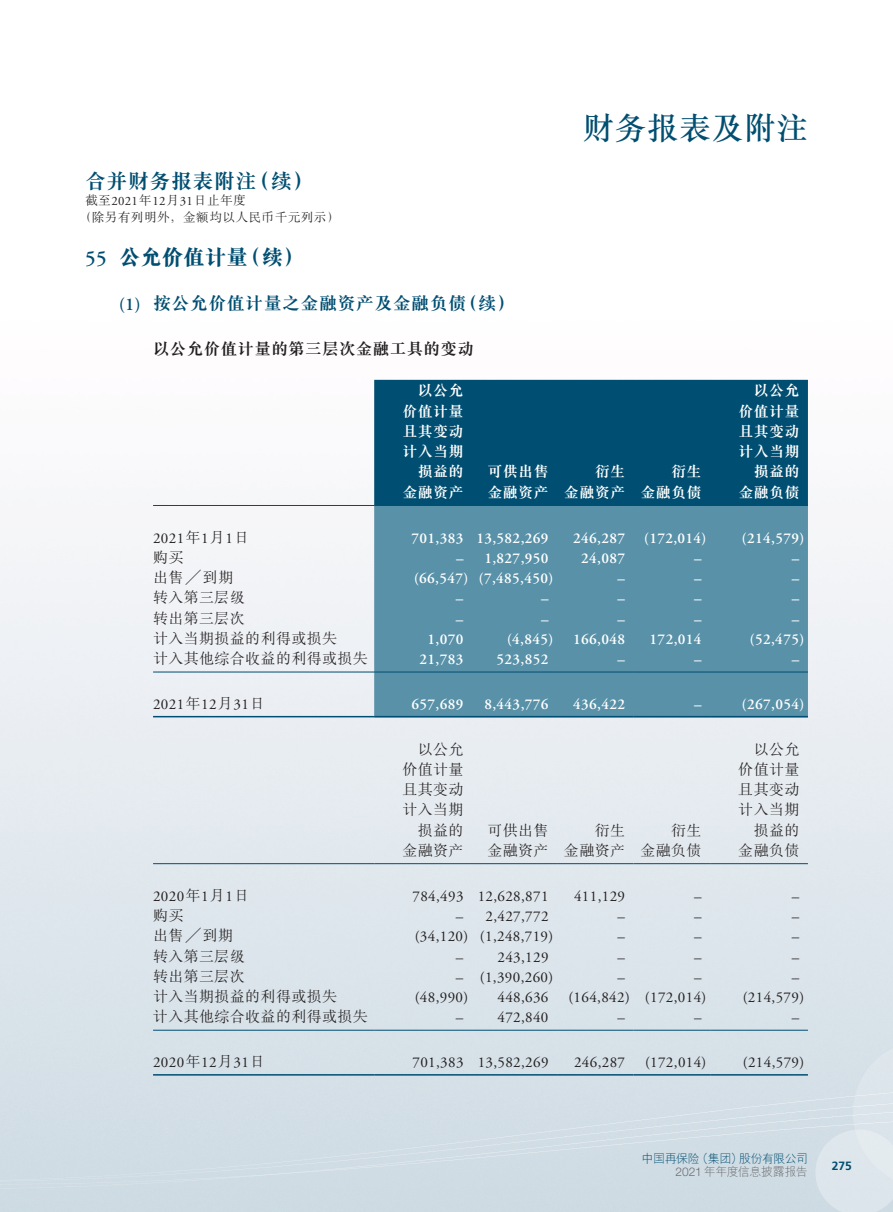
<style>
.page{position:relative;width:893px;height:1212px;background:#fff}
.page>*{position:absolute;margin:0;border:0;box-sizing:border-box;transform-origin:0 0}
.t1{font:500 31.5px "M Sung PRC";letter-spacing:.025em;color:#004e71}
.t2{font:700 21px "M Sung PRC";letter-spacing:.025em;color:#004e71}
.t3{font:800 21px "M Sung PRC";letter-spacing:.025em;color:#004e71}
.t4{font:700 18px "M Sung PRC";letter-spacing:.025em;color:#004e71}
.t5{font:700 16.5px "M Sung PRC";letter-spacing:.025em;color:#231f20}
.t6{font:15px "Adobe Garamond Pro";letter-spacing:.025em;color:#231f20}
.t7{font:600 15px "Adobe Garamond Pro";letter-spacing:.025em;color:#fff}
.t8{font:300 15px/20.2px "M Sung PRC";letter-spacing:.025em;color:#231f20;text-align:right}
.t9{font:700 15px/20.2px "M Sung PRC";letter-spacing:.025em;color:#fff;text-align:right}
.t10{font:300 12.75px/16.5px "M Sung PRC";letter-spacing:.025em;color:#231f20}
.t11{font:300 12px/13.5px "M Hei PRC";letter-spacing:-.04em;color:#004e71;text-align:right}
.t12{font:700 12px "Frutiger LT Std";color:#004e71}
.s1{font-family:"Adobe Garamond Pro";font-weight:400}
.s2{font-family:"Adobe Garamond Pro";font-weight:600}
.s3{font-family:"M Sung PRC";font-weight:300}
.s4{font-family:"Helvetica Neue LT Std";color:#6c6d70}
.s5{color:#6c6d70}
</style>
<div class="page">
<img style="left:0;top:379px;width:893px;height:682px">
<div style="left:813px;top:1030px;width:80px;height:31px;background:#d7e1e8"></div>
<svg style="left:0;top:1064px;width:893px;height:148px;background:#d1dde5"></svg>
<div style="left:374px;top:380px;width:434px;height:125px;background:#004e71"></div>
<div style="left:374px;top:506px;width:434px;height:210px;background:#5891a8"></div>
<hr style="left:153px;top:505px;width:221px;height:1px;background:#004e71">
<hr style="left:374px;top:505px;width:98px;height:1px;background:#004e71">
<hr style="left:472px;top:505px;width:85px;height:1px;background:#004e71">
<hr style="left:557px;top:505px;width:77px;height:1px;background:#004e71">
<hr style="left:634px;top:505px;width:76px;height:1px;background:#004e71">
<hr style="left:710px;top:505px;width:98px;height:1px;background:#004e71">
<hr style="left:153px;top:672px;width:221px;height:1px;background:#004e71">
<hr style="left:374px;top:672px;width:98px;height:1px;background:#004e71">
<hr style="left:472px;top:672px;width:85px;height:1px;background:#004e71">
<hr style="left:557px;top:672px;width:77px;height:1px;background:#004e71">
<hr style="left:634px;top:672px;width:76px;height:1px;background:#004e71">
<hr style="left:710px;top:672px;width:98px;height:1px;background:#004e71">
<hr style="left:153px;top:716px;width:221px;height:1px;background:#004e71">
<hr style="left:374px;top:716px;width:98px;height:1px;background:#004e71">
<hr style="left:472px;top:716px;width:85px;height:1px;background:#004e71">
<hr style="left:557px;top:716px;width:77px;height:1px;background:#004e71">
<hr style="left:634px;top:716px;width:76px;height:1px;background:#004e71">
<hr style="left:710px;top:716px;width:98px;height:1px;background:#004e71">
<hr style="left:153px;top:863px;width:221px;height:1px;background:#004e71">
<hr style="left:374px;top:863px;width:98px;height:1px;background:#004e71">
<hr style="left:472px;top:863px;width:85px;height:1px;background:#004e71">
<hr style="left:557px;top:863px;width:77px;height:1px;background:#004e71">
<hr style="left:634px;top:863px;width:76px;height:1px;background:#004e71">
<hr style="left:710px;top:863px;width:98px;height:1px;background:#004e71">
<hr style="left:153px;top:1030px;width:221px;height:1px;background:#004e71">
<hr style="left:374px;top:1030px;width:98px;height:1px;background:#004e71">
<hr style="left:472px;top:1030px;width:85px;height:1px;background:#004e71">
<hr style="left:557px;top:1030px;width:77px;height:1px;background:#004e71">
<hr style="left:634px;top:1030px;width:76px;height:1px;background:#004e71">
<hr style="left:710px;top:1030px;width:98px;height:1px;background:#004e71">
<hr style="left:153px;top:1074px;width:221px;height:1px;background:#004e71">
<hr style="left:374px;top:1074px;width:98px;height:1px;background:#004e71">
<hr style="left:472px;top:1074px;width:85px;height:1px;background:#004e71">
<hr style="left:557px;top:1074px;width:77px;height:1px;background:#004e71">
<hr style="left:634px;top:1074px;width:76px;height:1px;background:#004e71">
<hr style="left:710px;top:1074px;width:98px;height:1px;background:#004e71">
<h1 class="t1" style="left:583px;top:113px;width:227px">财务报表及附注</h1>
<h2 class="t2" style="left:85px;top:171px;width:230px">合并财务报表附注（续）</h2>
<p class="t10" style="left:79px;top:192px;width:263px;text-indent:6px">截至<span class="s1">2021</span>年<span class="s1">12</span>月<span class="s1">31</span>日止年度<br>（除另有列明外，金额均以人民币千元列示）</p>
<h2 class="t3" style="left:85px;top:247px;width:221px"><span class="s2">55</span> 公允价值计量（续）</h2>
<p class="t4" style="left:119px;top:295px;width:397px"><span class="s2">(1)</span> 按公允价值计量之金融资产及金融负债（续）</p>
<p class="t5" style="left:153px;top:341px;width:322px">以公允价值计量的第三层次金融工具的变动</p>
<p class="t9" style="left:402px;top:380px;width:63px">以公允价值计量且其变动计入当期损益的金融资产</p>
<p class="t9" style="left:487px;top:461px;width:63px;text-align:left">可供出售金融资产</p>
<p class="t9" style="left:564px;top:461px;width:63px">衍生<br>金融资产</p>
<p class="t9" style="left:640px;top:461px;width:63px">衍生<br>金融负债</p>
<p class="t9" style="left:738px;top:380px;width:63px">以公允价值计量且其变动计入当期损益的金融负债</p>
<p class="t6" style="left:153px;top:529px;width:98px">2021<span class="s3">年</span>1<span class="s3">月</span>1<span class="s3">日</span></p>
<p class="t7" style="left:412px;top:529px;width:138px">701,383 13,582,269</p>
<p class="t7" style="left:573px;top:529px;width:53px">246,287</p>
<p class="t7" style="left:644px;top:529px;width:64px">(172,014)</p>
<p class="t7" style="left:742px;top:529px;width:64px">(214,579)</p>
<p class="t8" style="left:153px;top:547px;width:32px">购买</p>
<p class="t7" style="left:456px;top:549px;width:94px">– 1,827,950</p>
<p class="t7" style="left:581px;top:549px;width:45px">24,087</p>
<p class="t7" style="left:694px;top:549px;width:9px">–</p>
<p class="t7" style="left:792px;top:549px;width:9px">–</p>
<p class="t8" style="left:153px;top:567px;width:82px">出售／到期</p>
<p class="t7" style="left:414px;top:570px;width:141px">(66,547) (7,485,450)</p>
<p class="t7" style="left:618px;top:570px;width:9px">–</p>
<p class="t7" style="left:694px;top:570px;width:9px">–</p>
<p class="t7" style="left:792px;top:570px;width:9px">–</p>
<p class="t8" style="left:153px;top:587px;width:93px">转入第三层级</p>
<p class="t7" style="left:456px;top:590px;width:9px">–</p>
<p class="t7" style="left:541px;top:590px;width:9px">–</p>
<p class="t7" style="left:618px;top:590px;width:9px">–</p>
<p class="t7" style="left:694px;top:590px;width:9px">–</p>
<p class="t7" style="left:792px;top:590px;width:9px">–</p>
<p class="t8" style="left:153px;top:608px;width:93px">转出第三层次</p>
<p class="t7" style="left:456px;top:610px;width:9px">–</p>
<p class="t7" style="left:541px;top:610px;width:9px">–</p>
<p class="t7" style="left:618px;top:610px;width:9px">–</p>
<p class="t7" style="left:694px;top:610px;width:9px">–</p>
<p class="t7" style="left:792px;top:610px;width:9px">–</p>
<p class="t8" style="left:153px;top:628px;width:186px">计入当期损益的利得或损失</p>
<p class="t7" style="left:428px;top:630px;width:37px">1,070</p>
<p class="t7" style="left:507px;top:630px;width:48px">(4,845)</p>
<p class="t7" style="left:573px;top:630px;width:53px">166,048</p>
<p class="t7" style="left:650px;top:630px;width:53px">172,014</p>
<p class="t7" style="left:750px;top:630px;width:56px">(52,475)</p>
<p class="t8" style="left:153px;top:648px;width:216px">计入其他综合收益的利得或损失</p>
<p class="t7" style="left:419px;top:651px;width:45px">21,783</p>
<p class="t7" style="left:497px;top:651px;width:53px">523,852</p>
<p class="t7" style="left:617px;top:651px;width:9px">–</p>
<p class="t7" style="left:694px;top:651px;width:9px">–</p>
<p class="t7" style="left:792px;top:651px;width:9px">–</p>
<p class="t6" style="left:153px;top:695px;width:113px">2021<span class="s3">年</span>12<span class="s3">月</span>31<span class="s3">日</span></p>
<p class="t7" style="left:412px;top:696px;width:53px">657,689</p>
<p class="t7" style="left:484px;top:696px;width:66px">8,443,776</p>
<p class="t7" style="left:573px;top:696px;width:53px">436,422</p>
<p class="t7" style="left:694px;top:696px;width:9px">–</p>
<p class="t7" style="left:742px;top:696px;width:64px">(267,054)</p>
<p class="t8" style="left:402px;top:738px;width:63px">以公允价值计量且其变动计入当期损益的金融资产</p>
<p class="t8" style="left:738px;top:738px;width:63px">以公允价值计量且其变动计入当期损益的金融负债</p>
<p class="t8" style="left:487px;top:819px;width:63px;text-align:left">可供出售金融资产</p>
<p class="t8" style="left:564px;top:819px;width:63px">衍生<br>金融资产</p>
<p class="t8" style="left:640px;top:819px;width:63px">衍生<br>金融负债</p>
<p class="t6" style="left:153px;top:887px;width:98px">2020<span class="s3">年</span>1<span class="s3">月</span>1<span class="s3">日</span></p>
<p class="t6" style="left:412px;top:887px;width:138px">784,493 12,628,871</p>
<p class="t6" style="left:574px;top:887px;width:52px">411,129</p>
<p class="t6" style="left:694px;top:887px;width:9px">–</p>
<p class="t6" style="left:792px;top:887px;width:9px">–</p>
<p class="t8" style="left:153px;top:905px;width:32px">购买</p>
<p class="t6" style="left:456px;top:907px;width:94px">– 2,427,772</p>
<p class="t6" style="left:618px;top:907px;width:9px">–</p>
<p class="t6" style="left:694px;top:907px;width:9px">–</p>
<p class="t6" style="left:792px;top:907px;width:9px">–</p>
<p class="t8" style="left:153px;top:925px;width:82px">出售／到期</p>
<p class="t6" style="left:415px;top:927px;width:140px">(34,120) (1,248,719)</p>
<p class="t6" style="left:618px;top:927px;width:9px">–</p>
<p class="t6" style="left:694px;top:927px;width:9px">–</p>
<p class="t6" style="left:792px;top:927px;width:9px">–</p>
<p class="t8" style="left:153px;top:946px;width:93px">转入第三层级</p>
<p class="t6" style="left:456px;top:948px;width:94px">– 243,129</p>
<p class="t6" style="left:617px;top:948px;width:9px">–</p>
<p class="t6" style="left:694px;top:948px;width:9px">–</p>
<p class="t6" style="left:792px;top:948px;width:9px">–</p>
<p class="t8" style="left:153px;top:966px;width:93px">转出第三层次</p>
<p class="t6" style="left:456px;top:968px;width:99px">– (1,390,260)</p>
<p class="t6" style="left:617px;top:968px;width:9px">–</p>
<p class="t6" style="left:694px;top:968px;width:9px">–</p>
<p class="t6" style="left:792px;top:968px;width:9px">–</p>
<p class="t8" style="left:153px;top:986px;width:186px">计入当期损益的利得或损失</p>
<p class="t6" style="left:415px;top:988px;width:55px">(48,990)</p>
<p class="t6" style="left:497px;top:988px;width:52px">448,636</p>
<p class="t6" style="left:568px;top:988px;width:139px">(164,842) (172,014)</p>
<p class="t6" style="left:743px;top:988px;width:63px">(214,579)</p>
<p class="t8" style="left:153px;top:1006px;width:216px">计入其他综合收益的利得或损失</p>
<p class="t6" style="left:456px;top:1008px;width:94px">– 472,840</p>
<p class="t6" style="left:617px;top:1008px;width:9px">–</p>
<p class="t6" style="left:694px;top:1008px;width:9px">–</p>
<p class="t6" style="left:792px;top:1008px;width:9px">–</p>
<p class="t6" style="left:153px;top:1053px;width:113px">2020<span class="s3">年</span>12<span class="s3">月</span>31<span class="s3">日</span></p>
<p class="t6" style="left:412px;top:1053px;width:138px">701,383 13,582,269</p>
<p class="t6" style="left:574px;top:1053px;width:52px">246,287</p>
<p class="t6" style="left:645px;top:1053px;width:63px">(172,014)</p>
<p class="t6" style="left:743px;top:1053px;width:63px">(214,579)</p>
<p class="t11" style="left:642px;top:1151px;width:167px">中国再保险（集团）股份有限公司<br><span class="s4">2021</span> <span class="s5">年年度信息披露报告</span></p>
<p class="t12" style="left:832px;top:1159px;width:22px">275</p>
</div>
